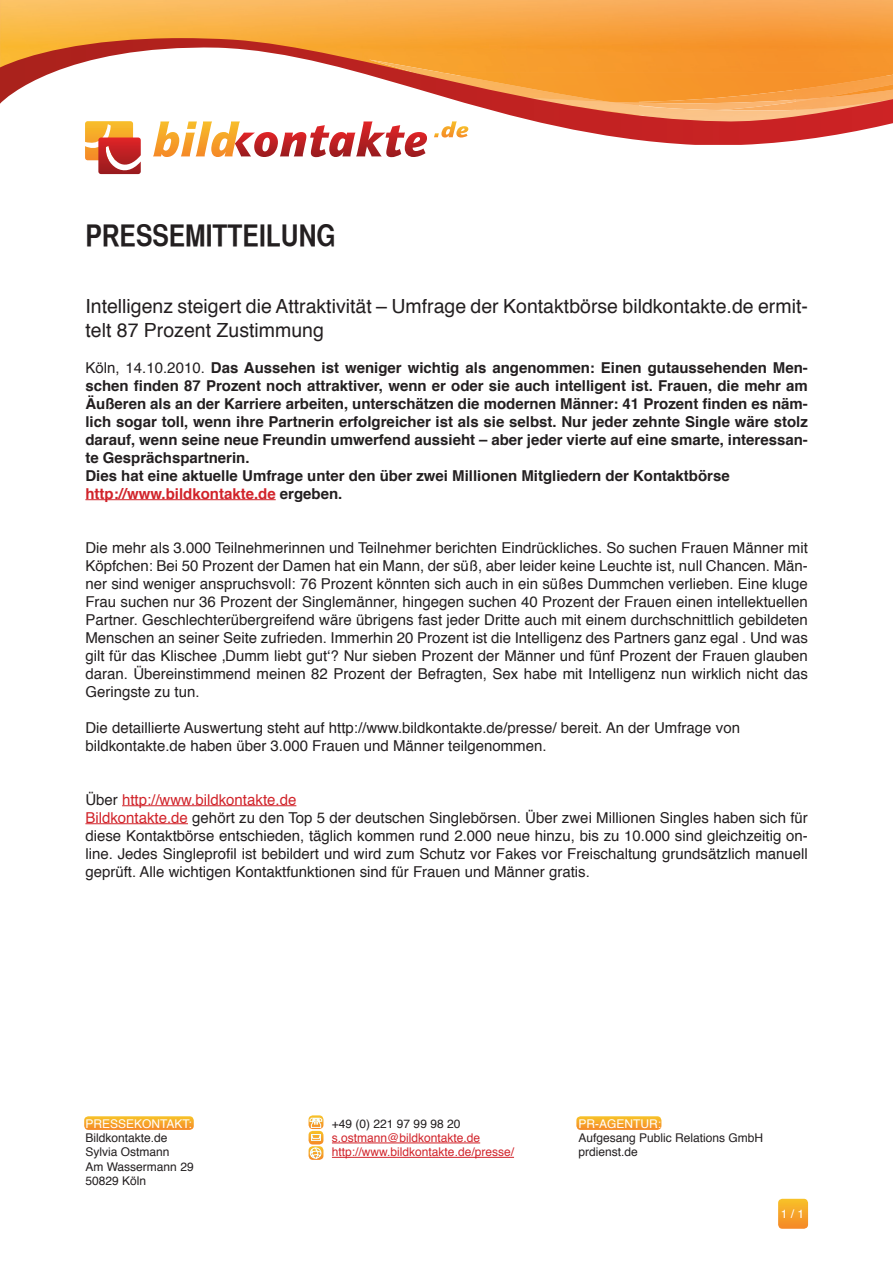
<style>
.page{position:relative;width:893px;height:1263px;background:#fff}
.page>*{position:absolute;margin:0;border:0;box-sizing:border-box;transform-origin:0 0}
.t1{font:30px "Helvetica CY Bold";color:#231f20}
.t2{font:19.5px/23.4px "Helvetica";color:#231f20}
.t3{font:15px/18px "Helvetica";color:#231f20;text-align:justify}
.t4{font:700 15px/18px "Helvetica";color:#231f20;text-align:justify}
.t5{font:700 15px "Helvetica";color:#d1232a}
.t6{font:15px "Helvetica";color:#d1232a}
.t7{font:12px "Helvetica";color:#231f20}
.t8{font:12px "Helvetica";color:#d1232a}
.t9{font:12px "Helvetica";color:#fff}
.s1{font-weight:400}
.s2{color:#231f20}
.s3{color:#d1232a}
</style>
<div class="page">
<svg style="left:84px;top:1116px;width:110px;height:14px;background:#f6a931"></svg>
<svg style="left:576px;top:1116px;width:85px;height:14px"></svg>
<svg style="left:309px;top:1115px;width:14px;height:45px"></svg>
<img style="left:0;top:0;width:893px;height:38px">
<svg style="left:0;top:38px;width:893px;height:107px"></svg>
<svg style="left:153px;top:121px;width:274px;height:36px"></svg>
<svg style="left:434px;top:121px;width:34px;height:17px"></svg>
<svg style="left:85px;top:121px;width:56px;height:54px"></svg>
<svg style="left:778px;top:1199px;width:30px;height:30px"></svg>
<hr style="left:85px;top:499px;width:191px;height:1px;background:#d1232a">
<hr style="left:122px;top:805px;width:174px;height:1px;background:#d1232a">
<hr style="left:85px;top:823px;width:103px;height:1px;background:#d1232a">
<hr style="left:332px;top:1142px;width:148px;height:1px;background:#d1232a">
<hr style="left:332px;top:1157px;width:182px;height:1px;background:#d1232a">
<p class="t1" style="left:85px;top:217px;width:252px">PRESSEMITTEILUNG</p>
<p class="t2" style="left:85px;top:295px;width:724px">Intelligenz steigert die Attraktivität – Umfrage der Kontaktbörse bildkontakte.de ermit&shy;telt 87 Prozent Zustimmung</p>
<p class="t4" style="left:85px;top:358px;width:724px"><span class="s1">Köln, 14.10.2010.</span> Das Aussehen ist weniger wichtig als angenommen: Einen gutaussehenden Men&shy;schen finden 87 Prozent noch attraktiver, wenn er oder sie auch intelligent ist. Frauen, die mehr am Äußeren als an der Karriere arbeiten, unterschätzen die modernen Männer: 41 Prozent finden es näm&shy;lich sogar toll, wenn ihre Partnerin erfolgreicher ist als sie selbst. Nur jeder zehnte Single wäre stolz darauf, wenn seine neue Freundin umwerfend aussieht – aber jeder vierte auf eine smarte, interessan&shy;te Gesprächspartnerin.</p>
<p class="t4" style="left:85px;top:466px;width:646px">Dies hat eine aktuelle Umfrage unter den über zwei Millionen Mitgliedern der Kontaktbörse</p>
<p class="t5" style="left:85px;top:481px;width:258px">http://www.bildkontakte.de <span class="s2">ergeben.</span></p>
<p class="t3" style="left:85px;top:539px;width:724px">Die mehr als 3.000 Teilnehmerinnen und Teilnehmer berichten Eindrückliches. So suchen Frauen Männer mit Köpfchen: Bei 50 Prozent der Damen hat ein Mann, der süß, aber leider keine Leuchte ist, null Chancen. Män&shy;ner sind weniger anspruchsvoll: 76 Prozent könnten sich auch in ein süßes Dummchen verlieben. Eine kluge Frau suchen nur 36 Prozent der Singlemänner, hingegen suchen 40 Prozent der Frauen einen intellektuellen Partner. Geschlechterübergreifend wäre übrigens fast jeder Dritte auch mit einem durchschnittlich gebildeten Menschen an seiner Seite zufrieden. Immerhin 20 Prozent ist die Intelligenz des Partners ganz egal . Und was gilt für das Klischee ‚Dumm liebt gut‘? Nur sieben Prozent der Männer und fünf Prozent der Frauen glauben daran. Übereinstimmend meinen 82 Prozent der Befragten, Sex habe mit Intelligenz nun wirklich nicht das Geringste zu tun.</p>
<p class="t3" style="left:85px;top:719px;width:656px">Die detaillierte Auswertung steht auf http://www.bildkontakte.de/presse/ bereit. An der Umfrage von</p>
<p class="t3" style="left:85px;top:737px;width:463px">bildkontakte.de haben über 3.000 Frauen und Männer teilgenommen.</p>
<p class="t6" style="left:85px;top:788px;width:212px"><span class="s2">Über</span> http://www.bildkontakte.de</p>
<p class="t3" style="left:85px;top:809px;width:724px"><span class="s3">Bildkontakte.de</span> gehört zu den Top 5 der deutschen Singlebörsen. Über zwei Millionen Singles haben sich für diese Kontaktbörse entschieden, täglich kommen rund 2.000 neue hinzu, bis zu 10.000 sind gleichzeitig on&shy;line. Jedes Singleprofil ist bebildert und wird zum Schutz vor Fakes vor Freischaltung grundsätzlich manuell geprüft. Alle wichtigen Kontaktfunktionen sind für Frauen und Männer gratis.</p>
<p class="t9" style="left:85px;top:1114px;width:108px">PRESSEKONTAKT:</p>
<p class="t7" style="left:85px;top:1128px;width:84px">Bildkontakte.de</p>
<p class="t7" style="left:85px;top:1143px;width:86px">Sylvia Ostmann</p>
<p class="t7" style="left:85px;top:1157px;width:110px">Am Wassermann 29</p>
<p class="t7" style="left:85px;top:1172px;width:62px">50829 Köln</p>
<p class="t7" style="left:332px;top:1114px;width:130px">+49 (0) 221 97 99 98 20</p>
<p class="t8" style="left:332px;top:1128px;width:150px">s.ostmann@bildkontakte.de</p>
<p class="t8" style="left:332px;top:1143px;width:184px">http://www.bildkontakte.de/presse/</p>
<p class="t9" style="left:578px;top:1114px;width:84px">PR-AGENTUR:</p>
<p class="t7" style="left:578px;top:1128px;width:186px">Aufgesang Public Relations GmbH</p>
<p class="t7" style="left:578px;top:1143px;width:61px">prdienst.de</p>
<p class="t9" style="left:781px;top:1204px;width:25px">1 / 1</p>
</div>
